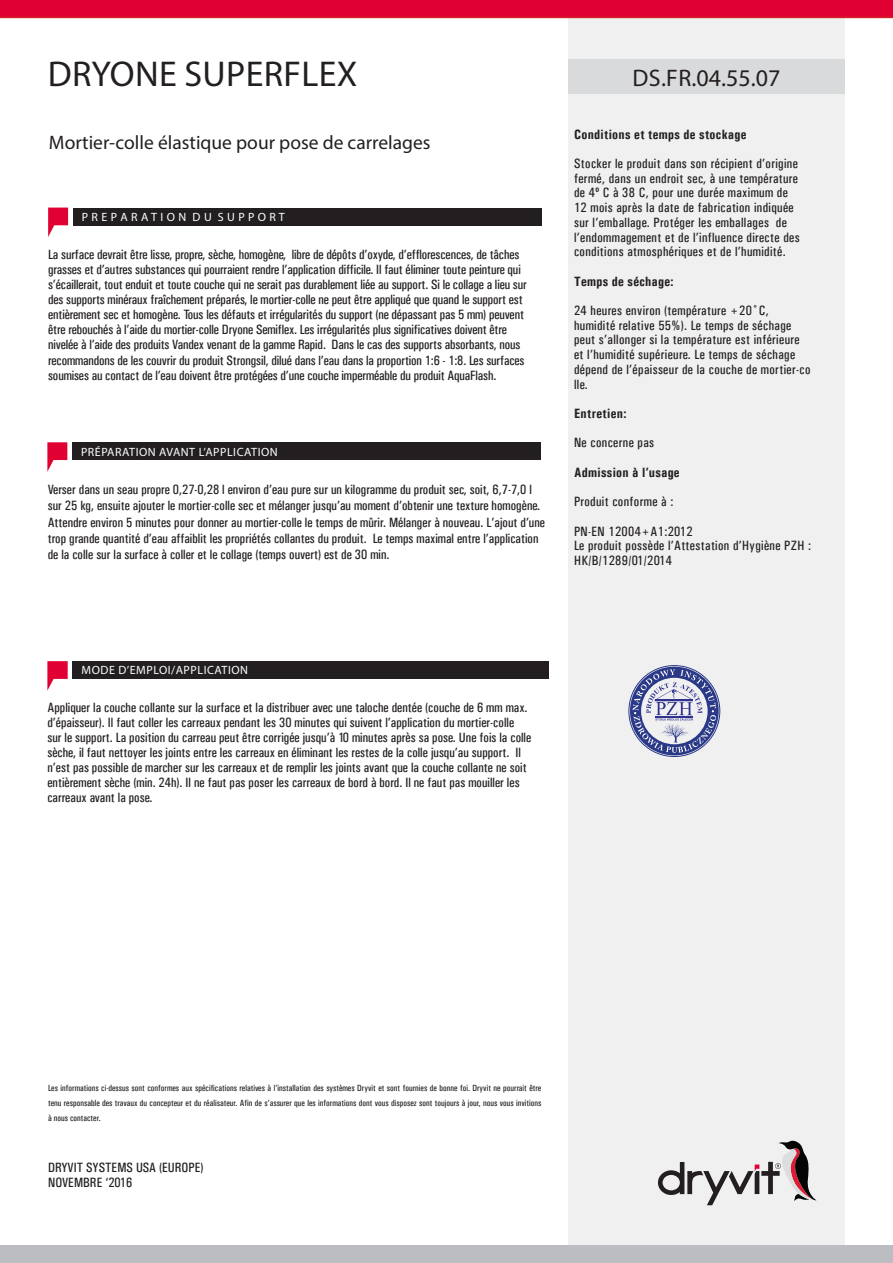
<style>
.page{position:relative;width:893px;height:1263px;background:#fff}
.page>*{position:absolute;margin:0;border:0;box-sizing:border-box;transform-origin:0 0}
.t1{font:36px "Myriad Pro";letter-spacing:.01em;color:#231f20}
.t2{font:24px "Myriad Pro";color:#231f20}
.t3{font:19.5px "Myriad Pro";color:#231f20}
.t4{font:13.5px/15px "Univers Condensed";color:#231f20}
.t5{font:13.5px/14.7px "Univers Condensed";letter-spacing:.025em;color:#231f20}
.t6{font:700 13.5px "Univers Condensed";letter-spacing:.025em;color:#231f20}
.t7{font:12px "Myriad Pro";letter-spacing:.045em;color:#fff}
.t8{font:9px/15px "Univers Condensed";color:#231f20;text-align:justify}
</style>
<div class="page">
<div style="left:568px;top:0;width:277px;height:1263px;background:#f0f0f1"></div>
<svg style="left:0;top:0;width:893px;height:18px;background:#de0230"></svg>
<div style="left:0;top:1245px;width:893px;height:18px;background:#bcbdc0"></div>
<div style="left:568px;top:59px;width:277px;height:35px;background:#d9dadc"></div>
<div style="left:73px;top:208px;width:468px;height:17px;background:#231f20"></div>
<svg style="left:48px;top:208px;width:20px;height:29px"></svg>
<div style="left:72px;top:661px;width:477px;height:18px;background:#231f20"></div>
<svg style="left:47px;top:661px;width:21px;height:30px"></svg>
<div style="left:72px;top:442px;width:469px;height:18px;background:#231f20"></div>
<svg style="left:47px;top:442px;width:20px;height:30px"></svg>
<svg style="left:630px;top:667px;width:89px;height:88px"></svg>
<svg style="left:658px;top:1141px;width:158px;height:64px"></svg>
<p class="t1" style="left:48px;top:52px;width:311px">DRYONE SUPERFLEX</p>
<p class="t3" style="left:49px;top:131px;width:383px">Mortier-colle élastique pour pose de carrelages</p>
<p class="t7" style="left:82px;top:210px;width:205px">P R E P A R A T I O N D U S U P P O R T</p>
<p class="t4" style="left:48px;top:247px;width:480px">La surface devrait être lisse, propre, sèche, homogène, libre de dépôts d’oxyde, d’efflorescences, de tâches grasses et d’autres substances qui pourraient rendre l’application difficile. Il faut éliminer toute peinture qui s’écaillerait, tout enduit et toute couche qui ne serait pas durablement liée au support. Si le collage a lieu sur des supports minéraux fraîchement préparés, le mortier-colle ne peut être appliqué que quand le support est entièrement sec et homogène. Tous les défauts et irrégularités du support (ne dépassant pas 5 mm) peuvent être rebouchés à l’aide du mortier-colle Dryone Semiflex. Les irrégularités plus significatives doivent être nivelée à l’aide des produits Vandex venant de la gamme Rapid. Dans le cas des supports absorbants, nous recommandons de les couvrir du produit Strongsil, dilué dans l’eau dans la proportion 1:6 - 1:8. Les surfaces soumises au contact de l’eau doivent être protégées d’une couche imperméable du produit AquaFlash.</p>
<p class="t7" style="left:81px;top:445px;width:198px">PRÉPARATION AVANT L’APPLICATION</p>
<p class="t4" style="left:48px;top:481px;width:499px;line-height:16.2px">Verser dans un seau propre 0,27-0,28 l environ d’eau pure sur un kilogramme du produit sec, soit, 6,7-7,0 l sur 25 kg, ensuite ajouter le mortier-colle sec et mélanger jusqu’au moment d’obtenir une texture homogène.<br>Attendre environ 5 minutes pour donner au mortier-colle le temps de mûrir. Mélanger à nouveau. L’ajout d’une trop grande quantité d’eau affaiblit les propriétés collantes du produit. Le temps maximal entre l’application de la colle sur la surface à coller et le collage (temps ouvert) est de 30 min.</p>
<p class="t2" style="left:632px;top:63px;width:149px">DS.FR.04.55.07</p>
<p class="t6" style="left:574px;top:126px;width:174px">Conditions et temps de stockage</p>
<p class="t5" style="left:574px;top:156px;width:227px">Stocker le produit dans son récipient d’origine fermé, dans un endroit sec, à une température de 4º C à 38 C, pour une durée maximum de 12 mois après la date de fabrication indiquée sur l’emballage. Protéger les emballages de l’endommagement et de l’influence directe des conditions atmosphériques et de l’humidité.</p>
<p class="t6" style="left:574px;top:273px;width:101px">Temps de séchage:</p>
<p class="t5" style="left:574px;top:303px;width:238px">24 heures environ (température +20˚C, humidité relative 55%). Le temps de séchage peut s’allonger si la température est inférieure et l’humidité supérieure. Le temps de séchage dépend de l’épaisseur de la couche de mortier-co lle.</p>
<p class="t6" style="left:574px;top:405px;width:54px">Entretien:</p>
<p class="t5" style="left:574px;top:435px;width:82px">Ne concerne pas</p>
<p class="t6" style="left:574px;top:464px;width:107px">Admission à l’usage</p>
<p class="t5" style="left:574px;top:494px;width:101px">Produit conforme à :</p>
<p class="t5" style="left:574px;top:524px;width:120px">PN-EN 12004+A1:2012</p>
<p class="t5" style="left:574px;top:538px;width:238px">Le produit possède l’Attestation d’Hygiène PZH :</p>
<p class="t5" style="left:574px;top:553px;width:99px">HK/B/1289/01/2014</p>
<p class="t7" style="left:82px;top:663px;width:168px">MODE D’EMPLOI/APPLICATION</p>
<p class="t4" style="left:47px;top:700px;width:485px">Appliquer la couche collante sur la surface et la distribuer avec une taloche dentée (couche de 6 mm max. d’épaisseur). Il faut coller les carreaux pendant les 30 minutes qui suivent l’application du mortier-colle sur le support. La position du carreau peut être corrigée jusqu’à 10 minutes après sa pose. Une fois la colle sèche, il faut nettoyer les joints entre les carreaux en éliminant les restes de la colle jusqu’au support. Il n’est pas possible de marcher sur les carreaux et de remplir les joints avant que la couche collante ne soit entièrement sèche (min. 24h). Il ne faut pas poser les carreaux de bord à bord. Il ne faut pas mouiller les carreaux avant la pose.</p>
<p class="t8" style="left:48px;top:1080px;width:495px">Les informations ci-dessus sont conformes aux spécifications relatives à l’installation des systèmes Dryvit et sont fournies de bonne foi. Dryvit ne pourrait être tenu responsable des travaux du concepteur et du réalisateur. Afin de s’assurer que les informations dont vous disposez sont toujours à jour, nous vous invitions à nous contacter.</p>
<p class="t4" style="left:48px;top:1160px;width:157px">DRYVIT SYSTEMS USA (EUROPE)</p>
<p class="t4" style="left:48px;top:1175px;width:86px">NOVEMBRE ‘2016</p>
</div>
